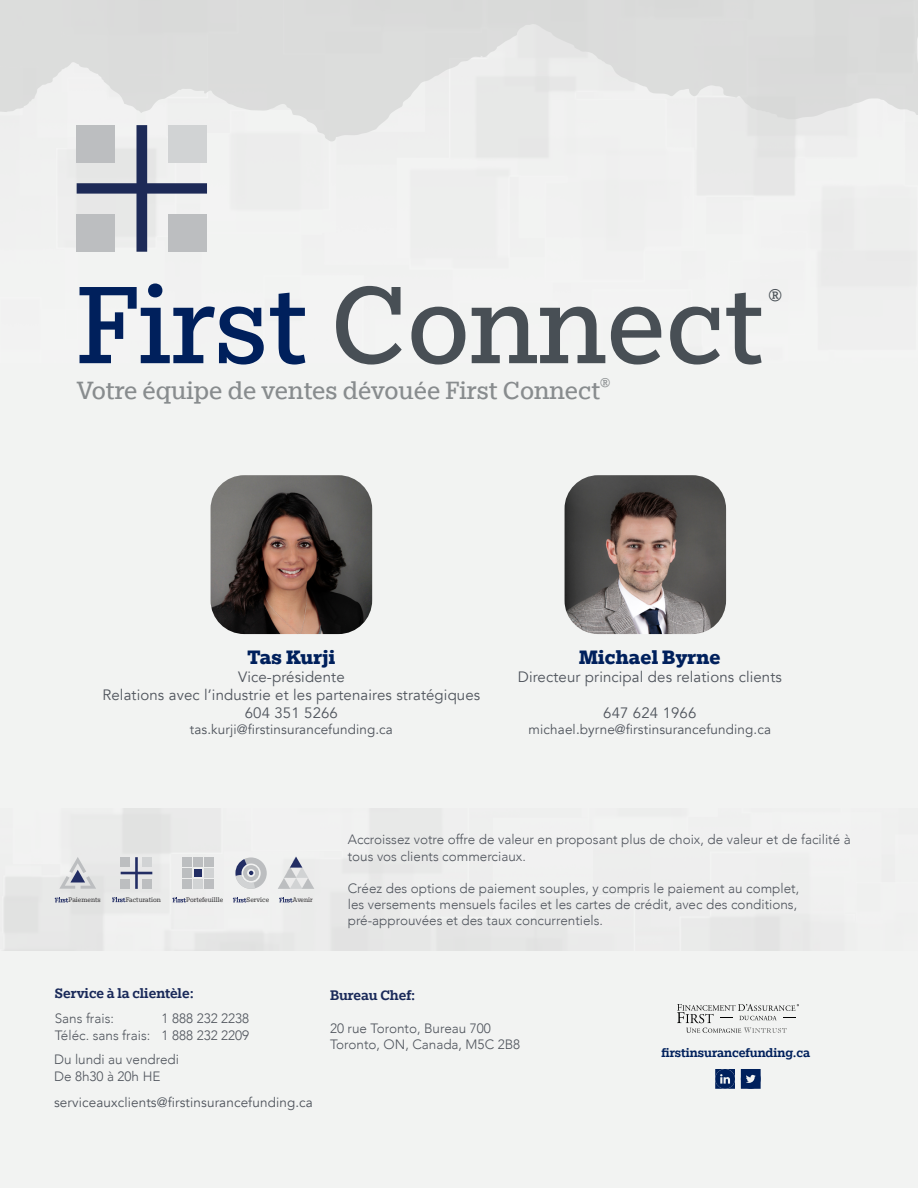
<style>
.page{position:relative;width:918px;height:1188px;background:#f2f3f2}
.page>*{position:absolute;margin:0;border:0;box-sizing:border-box;transform-origin:0 0}
.t1{font:120px "Egyptian Slate Std";color:#484f55}
.t2{font:27px "Egyptian Slate Std";color:#888c8e}
.t3{font:700 21px "Egyptian Slate Std";letter-spacing:.01em;color:#00205c}
.t4{font:21px "Egyptian Slate Std";color:#484f55}
.t5{font:15px/18px "Avenir";letter-spacing:.01em;color:#4f545c;text-align:center}
.t6{font:500 15px "Egyptian Slate Std";color:#192959}
.t7{font:300 13.5px/16.2px "Avenir";color:#4f545c}
.t8{font:13.5px "Avenir";letter-spacing:.01em;color:#4f545c}
.t9{font:500 13.5px "Egyptian Slate Std";color:#00205c}
.t10{font:7.2px "Egyptian Slate Std";color:#414042}
.s1{color:#00205c}
</style>
<div class="page">
<img style="left:4px;top:809px;width:806px;height:141px">
<svg style="left:0;top:0;width:918px;height:142px;fill:#dcdddc"></svg>
<svg style="left:715px;top:1069px;width:20px;height:20px"></svg>
<svg style="left:677px;top:1004px;width:122px;height:29px"></svg>
<svg style="left:77px;top:125px;width:130px;height:127px"></svg>
<svg style="left:741px;top:1069px;width:20px;height:20px"></svg>
<svg style="left:59px;top:857px;width:37px;height:32px"></svg>
<svg style="left:55px;top:898px;width:13px;height:4px"></svg>
<svg style="left:121px;top:857px;width:31px;height:32px"></svg>
<svg style="left:112px;top:897px;width:14px;height:5px"></svg>
<div style="left:182px;top:857px;width:10px;height:10px;background:#bcbec0"></div>
<div style="left:182px;top:868px;width:10px;height:10px;background:#bcbec0"></div>
<div style="left:182px;top:880px;width:10px;height:9px;background:#bcbec0"></div>
<div style="left:193px;top:857px;width:10px;height:10px;background:#bcbec0"></div>
<div style="left:194px;top:869px;width:8px;height:8px;background:#222d64"></div>
<div style="left:193px;top:880px;width:10px;height:9px;background:#d1d3d4"></div>
<div style="left:204px;top:857px;width:10px;height:10px;background:#bcbec0"></div>
<div style="left:204px;top:868px;width:10px;height:10px;background:#d1d3d4"></div>
<div style="left:204px;top:880px;width:10px;height:9px;background:#bcbec0"></div>
<svg style="left:172px;top:898px;width:14px;height:4px"></svg>
<svg style="left:235px;top:857px;width:32px;height:32px"></svg>
<svg style="left:233px;top:898px;width:13px;height:4px"></svg>
<svg style="left:278px;top:857px;width:36px;height:32px"></svg>
<svg style="left:279px;top:898px;width:14px;height:4px"></svg>
<img style="left:211px;top:475px;width:161px;height:159px">
<img style="left:564px;top:475px;width:162px;height:159px">
<h1 class="t1" style="left:77px;top:262px;width:689px"><span class="s1">First</span> Connect</h1>
<h3 class="t4" style="left:769px;top:288px;width:15px">®</h3>
<h2 class="t2" style="left:77px;top:376px;width:535px">Votre équipe de ventes dévouée First Connect<sup>®</sup></h2>
<h3 class="t3" style="left:248px;top:645px;width:89px">Tas Kurji</h3>
<p class="t5" style="left:102px;top:668px;width:379px">Vice-présidente<br>Relations avec l’industrie et les partenaires stratégiques<br>604 351 5266</p>
<p class="t8" style="left:190px;top:721px;width:205px">tas.kurji@firstinsurancefunding.ca</p>
<h3 class="t3" style="left:579px;top:645px;width:143px">Michael Byrne</h3>
<p class="t5" style="left:518px;top:668px;width:266px">Directeur principal des relations clients</p>
<p class="t5" style="left:603px;top:704px;width:95px">647 624 1966</p>
<p class="t8" style="left:529px;top:721px;width:244px">michael.byrne@firstinsurancefunding.ca</p>
<p class="t10" style="left:69px;top:896px;width:34px">Paiements</p>
<p class="t10" style="left:126px;top:896px;width:37px">Facturation</p>
<p class="t10" style="left:186px;top:896px;width:39px">Portefeuillle</p>
<p class="t10" style="left:247px;top:896px;width:24px">Service</p>
<p class="t10" style="left:293px;top:896px;width:22px">Avenir</p>
<p class="t7" style="left:348px;top:832px;width:505px">Accroissez votre offre de valeur en proposant plus de choix, de valeur et de facilité à tous vos clients commerciaux.</p>
<p class="t7" style="left:348px;top:880px;width:453px">Créez des options de paiement souples, y compris le paiement au complet, les versements mensuels faciles et les cartes de crédit, avec des conditions, pré-approuvées et des taux concurrentiels.</p>
<p class="t6" style="left:55px;top:985px;width:140px">Service à la clientèle:</p>
<p class="t7" style="left:55px;top:1011px;width:97px">Sans frais:<br>Téléc. sans frais:</p>
<p class="t7" style="left:162px;top:1011px;width:89px">1 888 232 2238<br>1 888 232 2209</p>
<p class="t7" style="left:54px;top:1052px;width:127px">Du lundi au vendredi<br>De 8h30 à 20h HE</p>
<p class="t8" style="left:54px;top:1094px;width:260px">serviceauxclients@firstinsurancefunding.ca</p>
<p class="t6" style="left:330px;top:987px;width:87px">Bureau Chef:</p>
<p class="t7" style="left:330px;top:1020px;width:192px">20 rue Toronto, Bureau 700<br>Toronto, ON, Canada, M5C 2B8</p>
<p class="t9" style="left:662px;top:1045px;width:150px">firstinsurancefunding.ca</p>
</div>
